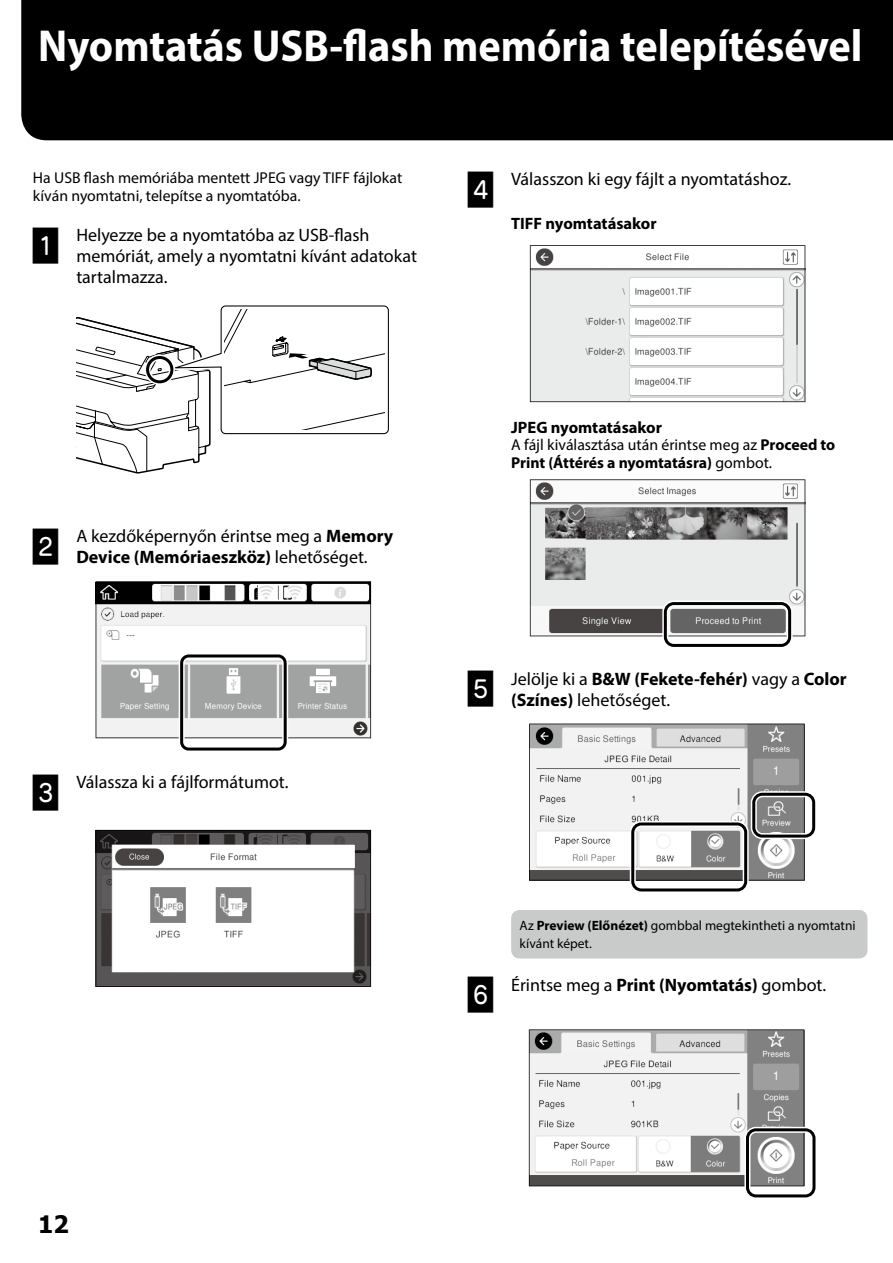
<style>
.page{position:relative;width:893px;height:1263px;background:#fff}
.page>*{position:absolute;margin:0;border:0;box-sizing:border-box;transform-origin:0 0}
.t1{font:700 45px "Myriad Pro";color:#fff;scale:.94 1}
.t2{font:36px "JNB3 TP";color:#000}
.t3{font:700 24px "Tahoma";color:#000}
.t4{font:18px/21px "Myriad Pro";color:#000}
.t5{font:700 18px/21px "Myriad Pro";color:#000}
.t6{font:700 16.5px "Myriad Pro";color:#000}
.t7{font:15.75px/18px "Myriad Pro";color:#000}
.t8{font:13.5px/18px "Myriad Pro";color:#000}
.s1{font-weight:700}
.s2{font-weight:400}
</style>
<div class="page">
<div style="left:21px;top:0;width:872px;height:140px;background:#000"></div>
<svg style="left:76px;top:305px;width:313px;height:169px"></svg>
<div style="left:145px;top:354px;width:30px;height:31px;border:6px solid #fff;border-radius:50%"></div>
<div style="left:146px;top:356px;width:27px;height:27px;border:3px solid #000;border-radius:50%"></div>
<svg style="left:96px;top:581px;width:275px;height:157px"></svg>
<div style="left:179px;top:653px;width:109px;height:99px;border:6px solid #fff;border-radius:7px"></div>
<div style="left:180px;top:654px;width:107px;height:96px;border:3px solid #000;border-radius:7px"></div>
<svg style="left:96px;top:830px;width:275px;height:157px"></svg>
<svg style="left:530px;top:245px;width:275px;height:157px"></svg>
<svg style="left:530px;top:479px;width:275px;height:157px"></svg>
<div style="left:662px;top:601px;width:131px;height:47px;border:6px solid #fff;border-radius:9px"></div>
<div style="left:664px;top:602px;width:127px;height:45px;border:3px solid #000;border-radius:9px"></div>
<svg style="left:529px;top:723px;width:276px;height:157px"></svg>
<div style="left:751px;top:791px;width:66px;height:48px;border:6px solid #fff;border-radius:9px"></div>
<div style="left:752px;top:793px;width:63px;height:44px;border:3px solid #000;border-radius:9px"></div>
<div style="left:630px;top:821px;width:119px;height:72px;border:6px solid #fff;border-radius:9px"></div>
<div style="left:631px;top:822px;width:116px;height:69px;border:3px solid #000;border-radius:9px"></div>
<div style="left:511px;top:910px;width:356px;height:48px;background:#c9caca;border-radius:9px"></div>
<svg style="left:529px;top:1029px;width:275px;height:157px"></svg>
<div style="left:744px;top:1127px;width:73px;height:72px;border:6px solid #fff;border-radius:9px"></div>
<div style="left:746px;top:1128px;width:69px;height:69px;border:3px solid #000;border-radius:9px"></div>
<h1 class="t1" style="left:38px;top:16px;width:878px">Nyomtatás USB-flash memória telepítésével</h1>
<p class="t7" style="left:33px;top:169px;width:371px">Ha USB flash memóriába mentett JPEG vagy TIFF fájlokat kíván nyomtatni, telepítse a nyomtatóba.</p>
<h2 class="t2" style="left:33px;top:227px;width:30px">A</h2>
<p class="t4" style="left:76px;top:224px;width:342px">Helyezze be a nyomtatóba az USB-flash memóriát, amely a nyomtatni kívánt adatokat tartalmazza.</p>
<h2 class="t2" style="left:468px;top:171px;width:30px">D</h2>
<p class="t4" style="left:511px;top:168px;width:281px">Válasszon ki egy fájlt a nyomtatáshoz.</p>
<p class="t6" style="left:511px;top:213px;width:147px">TIFF nyomtatásakor</p>
<h2 class="t2" style="left:33px;top:528px;width:30px">B</h2>
<p class="t4" style="left:76px;top:526px;width:318px">A kezdőképernyőn érintse meg a <span class="s1">Memory<br>Device (Memóriaeszköz)</span> lehetőséget.</p>
<h2 class="t2" style="left:33px;top:774px;width:30px">C</h2>
<p class="t4" style="left:76px;top:771px;width:214px">Válassza ki a fájlformátumot.</p>
<p class="t6" style="left:511px;top:417px;width:152px">JPEG nyomtatásakor</p>
<p class="t7" style="left:511px;top:436px;width:326px">A fájl kiválasztása után érintse meg az <span class="s1">Proceed to<br>Print (Áttérés a nyomtatásra)</span> gombot.</p>
<h2 class="t2" style="left:468px;top:671px;width:30px">E</h2>
<p class="t5" style="left:511px;top:668px;width:337px"><span class="s2">Jelölje ki a</span> B&amp;W (Fekete-fehér) <span class="s2">vagy a</span> Color (Színes) <span class="s2">lehetőséget.</span></p>
<p class="t8" style="left:520px;top:916px;width:338px">Az <span class="s1">Preview (Előnézet)</span> gombbal megtekintheti a nyomtatni kívánt képet.</p>
<h2 class="t2" style="left:468px;top:976px;width:30px">F</h2>
<p class="t4" style="left:511px;top:974px;width:317px">Érintse meg a <span class="s1">Print (Nyomtatás)</span> gombot.</p>
<h3 class="t3" style="left:38px;top:1207px;width:32px">12</h3>
</div>
